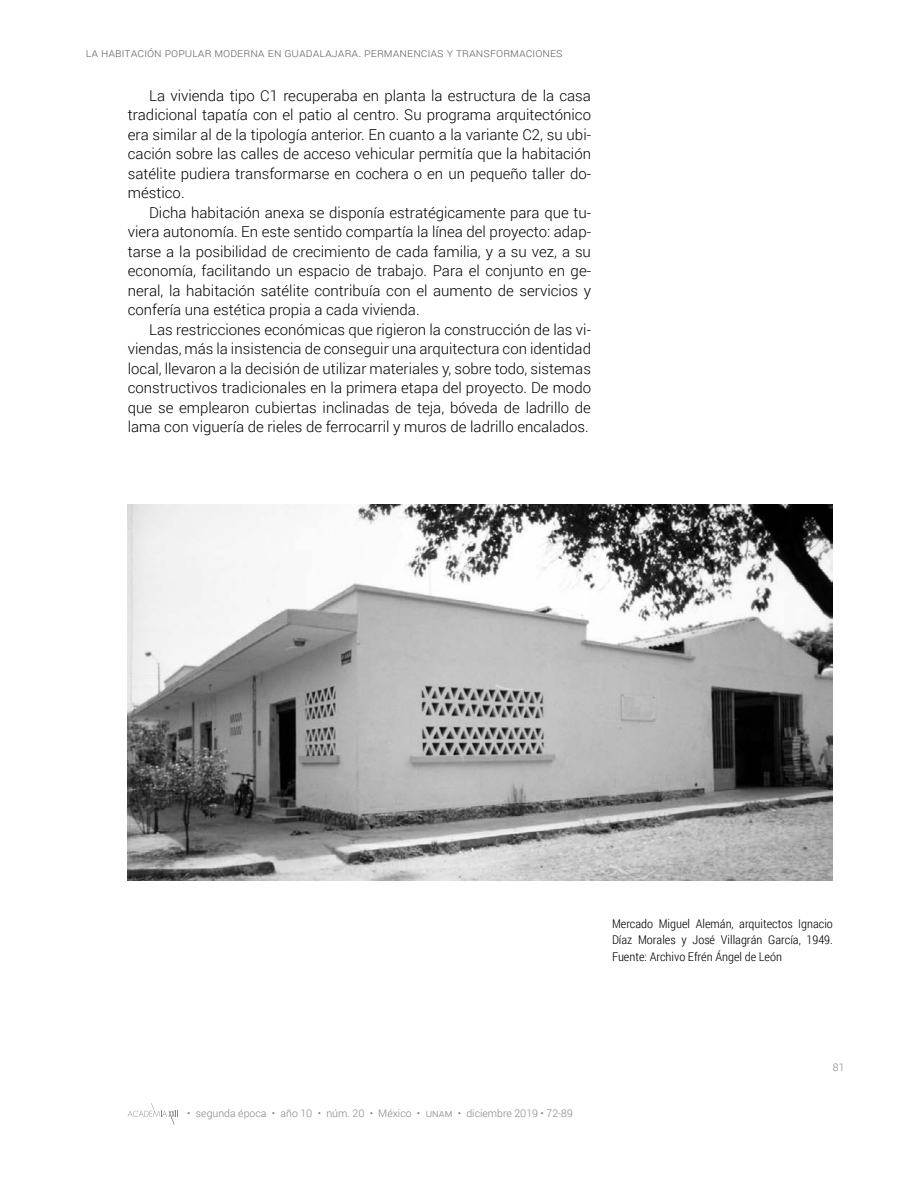
<style>
.page{position:relative;width:918px;height:1188px;background:#fff}
.page>*{position:absolute;margin:0;border:0;box-sizing:border-box;transform-origin:0 0}
.t1{font:300 15px/19.5px "Roboto";color:#000;text-align:justify}
.t2{font:300 12px/16.5px "Roboto Condensed";color:#000;text-align:justify;scale:1.05 1}
.t3{font:300 12px "Roboto";color:#6d6e71}
.t4{font:300 10.5px "Roboto";color:#808285}
</style>
<div class="page">
<svg style="left:128px;top:1103px;width:50px;height:21px"></svg>
<img style="left:128px;top:505px;width:705px;height:376px">
<p class="t3" style="left:86px;top:45px;width:478px">La habitación popular moderna en Guadalajara. Permanencias y transformaciones</p>
<p class="t1" style="left:128px;top:85px;width:465px;text-indent:21px">La vivienda tipo C1 recuperaba en planta la estructura de la casa tradicional tapatía con el patio al centro. Su programa arquitectónico era similar al de la tipología anterior. En cuanto a la variante C2, su ubi&shy;cación sobre las calles de acceso vehicular permitía que la habitación satélite pudiera transformarse en cochera o en un pequeño taller do&shy;méstico.</p>
<p class="t1" style="left:128px;top:202px;width:465px;text-indent:21px">Dicha habitación anexa se disponía estratégicamente para que tu&shy;viera autonomía. En este sentido compartía la línea del proyecto: adap&shy;tarse a la posibilidad de crecimiento de cada familia, y a su vez, a su economía, facilitando un espacio de trabajo. Para el conjunto en ge&shy;neral, la habitación satélite contribuía con el aumento de servicios y confería una estética propia a cada vivienda.</p>
<p class="t1" style="left:128px;top:319px;width:465px;text-indent:21px">Las restricciones económicas que rigieron la construcción de las vi&shy;viendas, más la insistencia de conseguir una arquitectura con identidad local, llevaron a la decisión de utilizar materiales y, sobre todo, sistemas constructivos tradicionales en la primera etapa del proyecto. De modo que se emplearon cubiertas inclinadas de teja, bóveda de ladrillo de lama con viguería de rieles de ferrocarril y muros de ladrillo encalados.</p>
<p class="t4" style="left:187px;top:1106px;width:387px">• segunda época • año 10 • núm. 20 • México • unam • diciembre 2019 • 72-89</p>
<p class="t2" style="left:612px;top:915px;width:212px">Mercado Miguel Alemán, arquitectos Ignacio Díaz Morales y José Villagrán García, 1949.<br>Fuente: Archivo Efrén Ángel de León</p>
<p class="t4" style="left:833px;top:1060px;width:13px">81</p>
</div>
